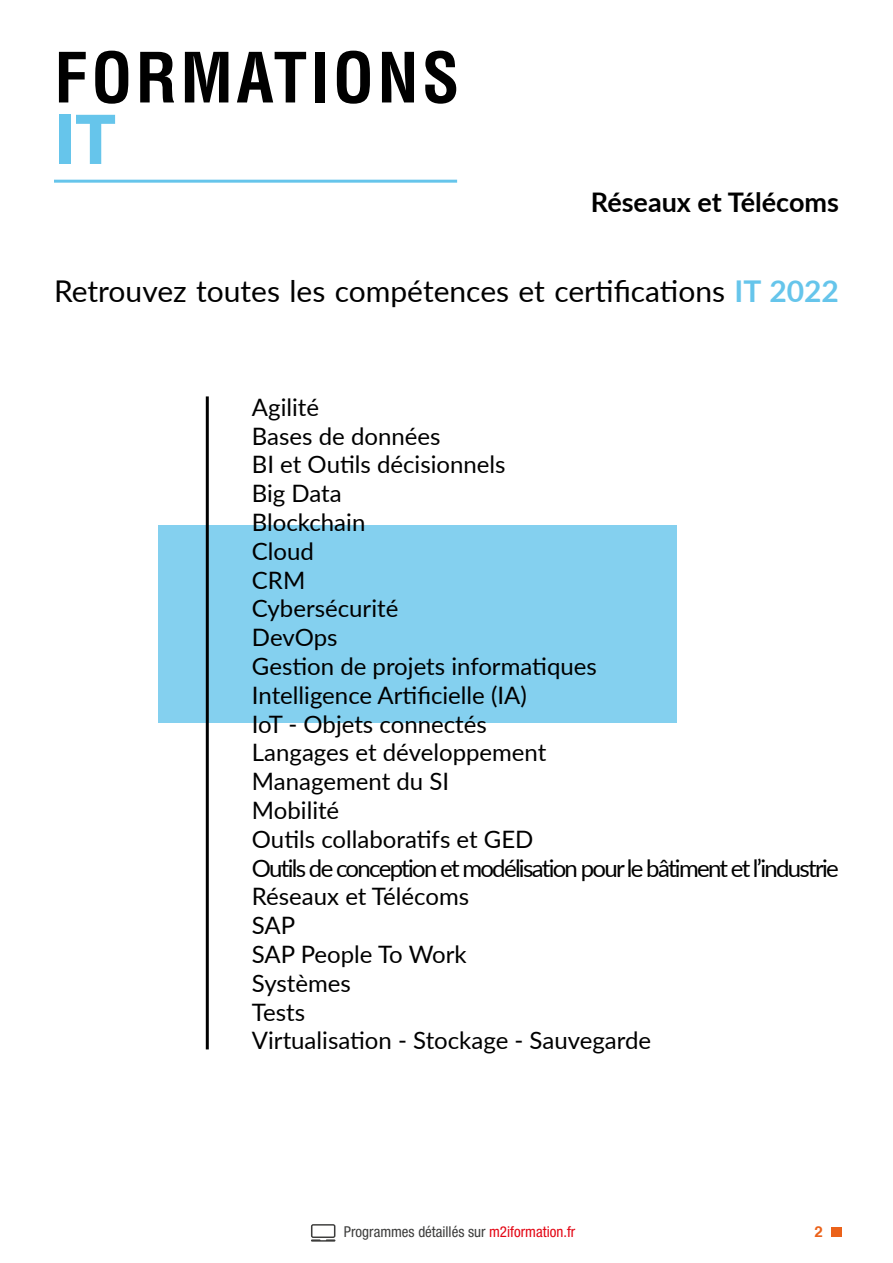
<style>
.page{position:relative;width:893px;height:1263px;background:#fff}
.page>*{position:absolute;margin:0;border:0;box-sizing:border-box;transform-origin:0 0}
.t1{font:700 condensed 67.5px "Helvetica LT Std";letter-spacing:.05em;color:#000}
.t2{font:900 67.5px "Lato";color:#66c5eb}
.t3{font:30px "Lato";color:#000}
.t4{font:700 27px "Lato";color:#000}
.t5{font:24px/28.8px "Lato";color:#000}
.t6{font:condensed 15px "Helvetica Neue LT Std";color:#3c3c3b}
.t7{font:700 15px "Helvetica";color:#eb621a}
.s1{font-weight:700;color:#66c5eb}
.s2{color:#e30513}
</style>
<div class="page">
<svg style="left:311px;top:1224px;width:24px;height:17px"></svg>
<div style="left:831px;top:1227px;width:11px;height:10px;background:#eb621a"></div>
<div style="left:158px;top:525px;width:518px;height:198px;background:#84d0ef"></div>
<hr style="left:206px;top:396px;width:3px;height:653px;background:#000">
<hr style="left:54px;top:180px;width:403px;height:3px;background:#66c5eb">
<h1 class="t1" style="left:54px;top:36px;width:407px">FORMATIONS</h1>
<h1 class="t2" style="left:54px;top:89px;width:64px">IT</h1>
<p class="t4" style="left:591px;top:182px;width:250px">Réseaux et Télécoms</p>
<p class="t3" style="left:54px;top:269px;width:786px">Retrouvez toutes les compétences et certifications <span class="s1">IT 2022</span></p>
<p class="t5" style="left:252px;top:392px;width:588px">Agilité<br>Bases de données<br>BI et Outils décisionnels<br>Big Data<br>Blockchain<br>Cloud<br>CRM<br>Cybersécurité<br>DevOps<br>Gestion de projets informatiques<br>Intelligence Artificielle (IA)<br>IoT - Objets connectés<br>Langages et développement<br>Management du SI<br>Mobilité<br>Outils collaboratifs et GED<br>Outils de conception et modélisation pour le bâtiment et l’industrie<br>Réseaux et Télécoms<br>SAP<br>SAP People To Work<br>Systèmes<br>Tests<br>Virtualisation - Stockage - Sauvegarde</p>
<p class="t6" style="left:344px;top:1223px;width:233px">Programmes détaillés sur <span class="s2">m2iformation.fr</span></p>
<p class="t7" style="left:814px;top:1222px;width:10px">2</p>
</div>
